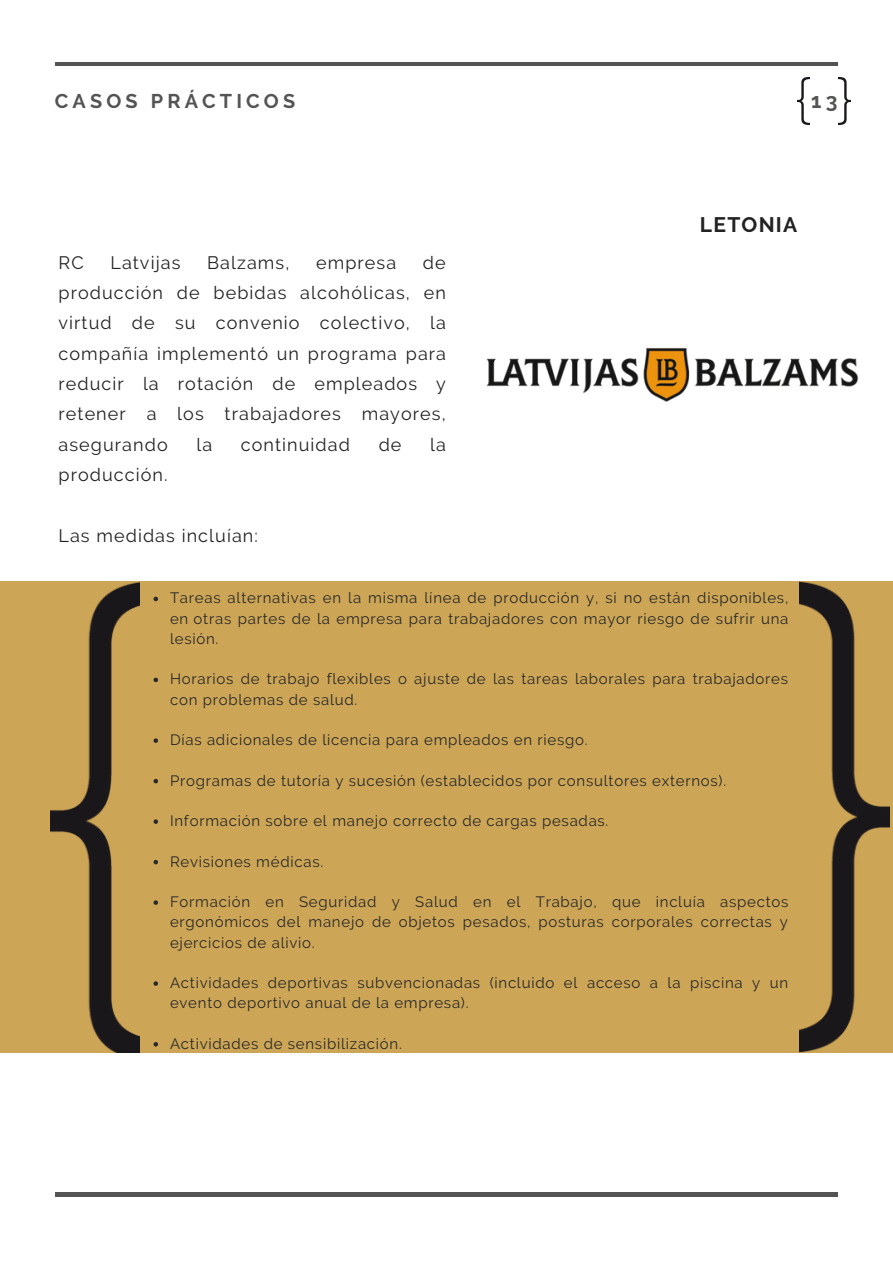
<style>
.page{position:relative;width:893px;height:1264px;background:#fff}
.page>*{position:absolute;margin:0;border:0;box-sizing:border-box;transform-origin:0 0}
.t1{font:700 21px "Raleway";letter-spacing:.06em;color:#222}
.t2{font:700 21px "Raleway";color:#545454}
.t3{font:700 19.8px "Raleway";letter-spacing:.21em;color:#545454}
.t4{font:18px/30.3px "Raleway";letter-spacing:.06em;color:#222;text-align:justify}
.t5{font:15px/20.2px "Raleway";letter-spacing:.05em;color:#292929;text-align:justify}
</style>
<div class="page">
<hr style="left:55px;top:62px;width:782px;height:4px;background:#545454">
<hr style="left:55px;top:1192px;width:782px;height:4px;background:#545454">
<div style="left:0;top:581px;width:892px;height:471px;background:#cca556"></div>
<img style="left:50px;top:581px;width:89px;height:471px">
<svg style="left:153px;top:596px;width:5px;height:5px"></svg>
<svg style="left:153px;top:677px;width:5px;height:5px"></svg>
<svg style="left:153px;top:738px;width:5px;height:5px"></svg>
<svg style="left:153px;top:779px;width:5px;height:4px"></svg>
<svg style="left:153px;top:819px;width:5px;height:4px"></svg>
<svg style="left:153px;top:859px;width:5px;height:5px"></svg>
<svg style="left:153px;top:900px;width:5px;height:4px"></svg>
<svg style="left:153px;top:981px;width:5px;height:4px"></svg>
<svg style="left:153px;top:1042px;width:5px;height:4px"></svg>
<img style="left:799px;top:581px;width:90px;height:471px">
<img style="left:486px;top:348px;width:371px;height:54px">
<img style="left:797px;top:77px;width:12px;height:48px">
<img style="left:838px;top:77px;width:12px;height:48px">
<h2 class="t3" style="left:55px;top:89px;width:242px">CASOS PRÁCTICOS</h2>
<h1 class="t2" style="left:811px;top:88px;width:28px">13</h1>
<p class="t4" style="left:59px;top:247px;width:389px;text-indent:364px">de producción de bebidas alcohólicas, en virtud de su convenio colectivo, la compañía implementó un programa para reducir la rotación de empleados y retener a los trabajadores mayores, asegurando</p>
<p class="t4" style="left:59px;top:247px;width:27px">RC</p>
<p class="t4" style="left:110px;top:247px;width:71px">Latvijas</p>
<p class="t4" style="left:207px;top:247px;width:84px">Balzams,</p>
<p class="t4" style="left:316px;top:247px;width:82px">empresa</p>
<p class="t4" style="left:196px;top:429px;width:17px">la</p>
<p class="t4" style="left:241px;top:429px;width:111px">continuidad</p>
<p class="t4" style="left:378px;top:429px;width:24px">de</p>
<p class="t4" style="left:430px;top:429px;width:17px">la</p>
<p class="t4" style="left:59px;top:459px;width:111px">producción.</p>
<p class="t4" style="left:59px;top:520px;width:201px">Las medidas incluían:</p>
<h1 class="t1" style="left:700px;top:212px;width:99px">LETONIA</h1>
<p class="t5" style="left:170px;top:588px;width:619px">Tareas alternativas en la misma línea de producción y, si no están disponibles, en otras partes de la empresa para trabajadores con mayor riesgo de sufrir una lesión.</p>
<p class="t5" style="left:170px;top:669px;width:619px">Horarios de trabajo flexibles o ajuste de las tareas laborales para trabajadores con problemas de salud.</p>
<p class="t5" style="left:170px;top:729px;width:419px">Días adicionales de licencia para empleados en riesgo.</p>
<p class="t5" style="left:170px;top:770px;width:557px">Programas de tutoría y sucesión (establecidos por consultores externos).</p>
<p class="t5" style="left:170px;top:810px;width:440px">Información sobre el manejo correcto de cargas pesadas.</p>
<p class="t5" style="left:170px;top:851px;width:155px">Revisiones médicas.</p>
<p class="t5" style="left:170px;top:891px;width:620px">Formación en Seguridad y Salud en el Trabajo, que incluía aspectos ergonómicos del manejo de objetos pesados, posturas corporales correctas y ejercicios de alivio.</p>
<p class="t5" style="left:170px;top:972px;width:619px">Actividades deportivas subvencionadas (incluido el acceso a la piscina y un evento deportivo anual de la empresa).</p>
<p class="t5" style="left:170px;top:1033px;width:233px">Actividades de sensibilización.</p>
</div>
